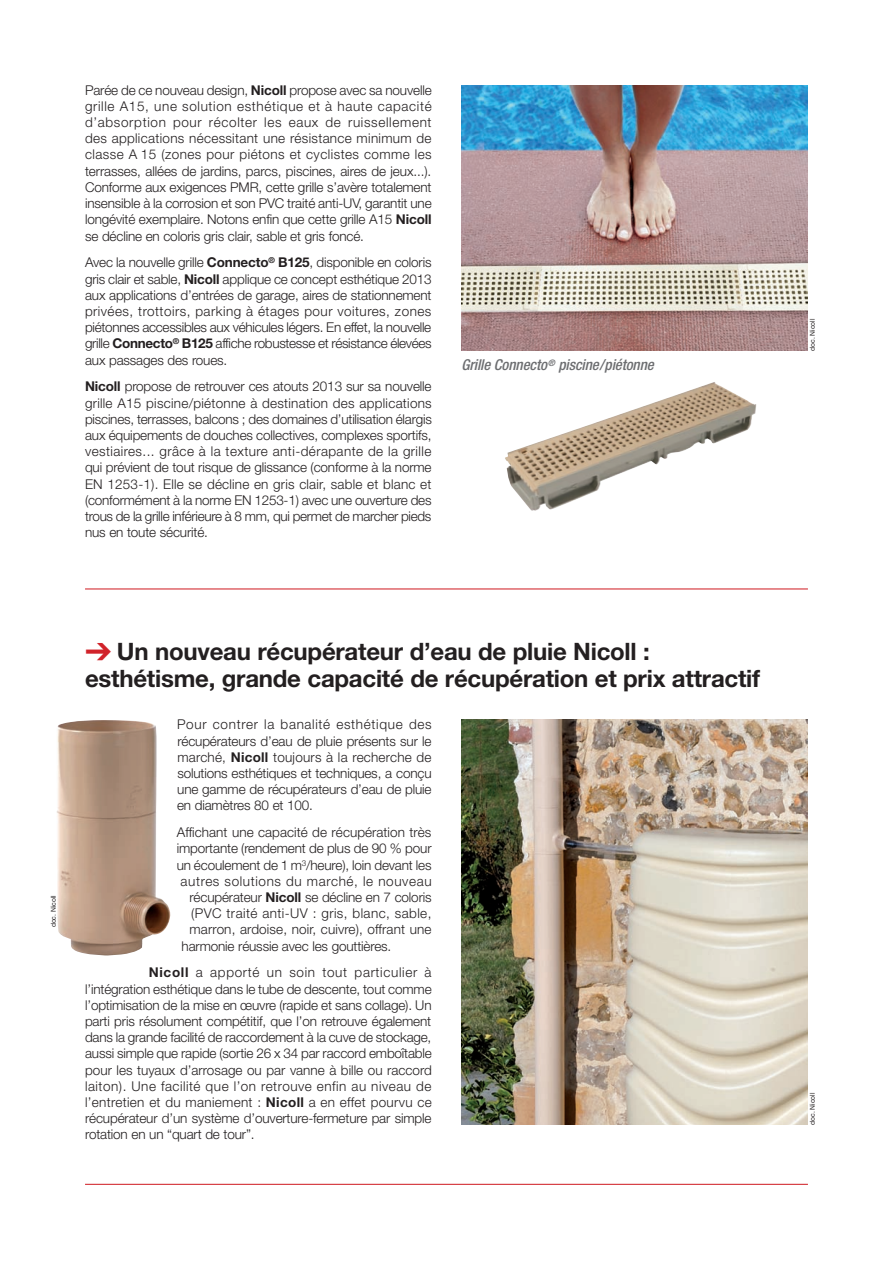
<style>
.page{position:relative;width:893px;height:1263px;background:#fff}
.page>*{position:absolute;margin:0;border:0;box-sizing:border-box;transform-origin:0 0}
.t1{font:700 24px/27px "Helvetica Neue";letter-spacing:-.01em;color:#231f20}
.t2{font:italic 500 condensed 15px "Helvetica Neue";letter-spacing:-.005em;color:#6c6d70}
.t3{font:300 13.5px/16.2px "Helvetica Neue";letter-spacing:-.01em;color:#231f20;text-align:justify}
.t4{font:300 13.5px "Helvetica Neue";letter-spacing:.01em;color:#231f20}
.t5{font:300 13.5px "Helvetica Neue";letter-spacing:.03em;color:#231f20}
.t6{font:300 13.5px "Helvetica Neue";letter-spacing:.045em;color:#231f20}
.t7{font:6.75px "Helvetica Neue";letter-spacing:-.005em;color:#231f20}
.s1{font-weight:700}
.s2{color:#d1232a}
</style>
<div class="page">
<img style="left:461px;top:85px;width:347px;height:266px">
<img style="left:505px;top:382px;width:251px;height:129px">
<img style="left:461px;top:720px;width:347px;height:405px">
<img style="left:57px;top:720px;width:114px;height:235px">
<hr style="left:85px;top:588px;width:723px;height:1px;background:#d1232a">
<hr style="left:85px;top:1184px;width:723px;height:1px;background:#d1232a">
<p class="t3" style="left:85px;top:83px;width:348px">Parée de ce nouveau design, <span class="s1">Nicoll</span> propose avec sa nouvelle grille A15, une solution esthétique et à haute capacité d’absorption pour récolter les eaux de ruissellement des applications nécessitant une résistance minimum de classe A 15 (zones pour piétons et cyclistes comme les terrasses, allées de jardins, parcs, piscines, aires de jeux...).<br>Conforme aux exigences PMR, cette grille s’avère totalement insensible à la corrosion et son PVC traité anti-UV, garantit une longévité exemplaire. Notons enfin que cette grille A15 <span class="s1">Nicoll </span>se décline en coloris gris clair, sable et gris foncé.</p>
<p class="t3" style="left:85px;top:256px;width:348px">Avec la nouvelle grille <span class="s1">Connecto</span><sup>®</sup> <span class="s1">B125</span>, disponible en coloris gris clair et sable, <span class="s1">Nicoll</span> applique ce concept esthétique 2013 aux applications d’entrées de garage, aires de stationnement privées, trottoirs, parking à étages pour voitures, zones piétonnes accessibles aux véhicules légers. En effet, la nouvelle grille <span class="s1">Connecto</span><sup>®</sup> <span class="s1">B125</span> affiche robustesse et résistance élevées aux passages des roues.</p>
<p class="t3" style="left:85px;top:380px;width:348px"><span class="s1">Nicoll</span> propose de retrouver ces atouts 2013 sur sa nouvelle grille A15 piscine/piétonne à destination des applications piscines, terrasses, balcons ; des domaines d’utilisation élargis aux équipements de douches collectives, complexes sportifs, vestiaires... grâce à la texture anti-dérapante de la grille qui prévient de tout risque de glissance (conforme à la norme EN 1253-1). Elle se décline en gris clair, sable et blanc et (conformément à la norme EN 1253-1) avec une ouverture des trous de la grille inférieure à 8 mm, qui permet de marcher pieds nus en toute sécurité.</p>
<p class="t2" style="left:461px;top:359px;width:194px">Grille Connecto<sup>®</sup> piscine/piétonne</p>
<p class="t7" style="left:51px;top:927px;width:33px;rotate:-90deg">doc. Nicoll</p>
<h1 class="t1" style="left:85px;top:640px;width:677px"><span class="s2">➔</span> Un nouveau récupérateur d’eau de pluie Nicoll : esthétisme, grande capacité de récupération et prix attractif</h1>
<p class="t3" style="left:177px;top:718px;width:256px">Pour contrer la banalité esthétique des récupérateurs d’eau de pluie présents sur le marché, <span class="s1">Nicoll</span> toujours à la recherche de solutions esthétiques et techniques, a conçu une gamme de récupérateurs d’eau de pluie en diamètres 80 et 100.</p>
<p class="t3" style="left:177px;top:825px;width:256px">Affichant une capacité de récupération très</p>
<p class="t3" style="left:177px;top:842px;width:256px">importante (rendement de plus de 90 % pour</p>
<p class="t3" style="left:177px;top:858px;width:256px">un écoulement de 1 m<sup>3</sup>/heure), loin devant les</p>
<p class="t6" style="left:181px;top:876px;width:253px">autres solutions du marché, le nouveau</p>
<p class="t3" style="left:189px;top:890px;width:244px">récupérateur <span class="s1">Nicoll</span> se décline en 7 coloris</p>
<p class="t5" style="left:191px;top:908px;width:242px">(PVC traité anti-UV : gris, blanc, sable,</p>
<p class="t4" style="left:190px;top:925px;width:243px">marron, ardoise, noir, cuivre), offrant une</p>
<p class="t3" style="left:182px;top:939px;width:211px">harmonie réussie avec les gouttières.</p>
<p class="t3" style="left:85px;top:966px;width:348px;text-indent:64px"><span class="s1">Nicoll</span> a apporté un soin tout particulier à l’intégration esthétique dans le tube de descente, tout comme l’optimisation de la mise en œuvre (rapide et sans collage). Un parti pris résolument compétitif, que l’on retrouve également dans la grande facilité de raccordement à la cuve de stockage, aussi simple que rapide (sortie 26 x 34 par raccord emboîtable pour les tuyaux d’arrosage ou par vanne à bille ou raccord laiton). Une facilité que l’on retrouve enfin au niveau de l’entretien et du maniement : <span class="s1">Nicoll</span> a en effet pourvu ce récupérateur d’un système d’ouverture-fermeture par simple rotation en un “quart de tour”.</p>
<p class="t7" style="left:810px;top:351px;width:33px;rotate:-90deg">doc. Nicoll</p>
<p class="t7" style="left:810px;top:1125px;width:33px;rotate:-90deg">doc. Nicoll</p>
</div>
